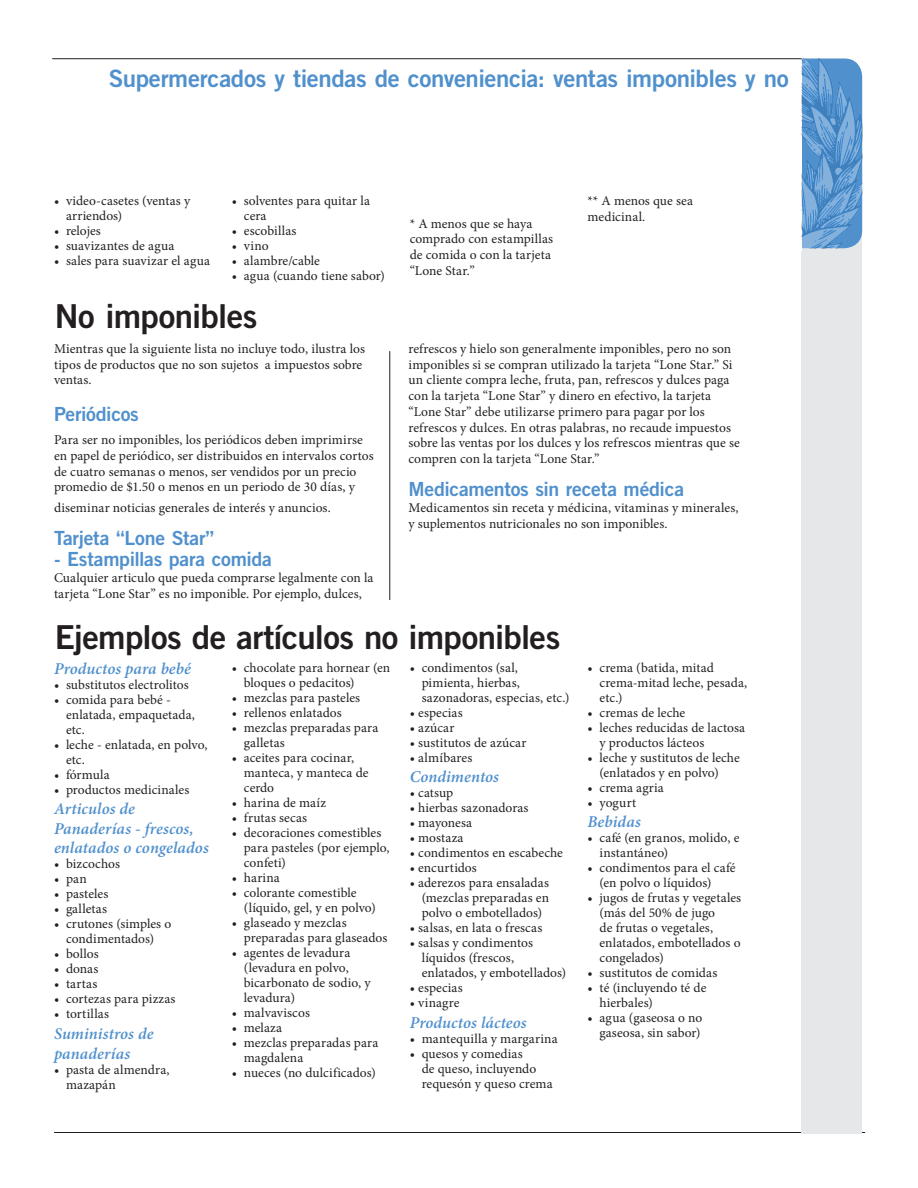
<style>
.page{position:relative;width:918px;height:1188px;background:#fff}
.page>*{position:absolute;margin:0;border:0;box-sizing:border-box;transform-origin:0 0}
.Subhead_1{font:33px "Trade Gothic LT Std Bd 2";letter-spacing:-.02em;color:#231f20}
.Body{font:33px "Trade Gothic LT Std Bd 2";letter-spacing:-.02em;color:#231f20}
.Subhead_2{font:24px "Trade Gothic LT Std Bd 2";letter-spacing:-.015em;color:#5090cc}
.Subhead_2-2{font:19.5px "Trade Gothic LT Std Bd 2";letter-spacing:-.015em;color:#5090cc}
.Subhead_3{font:italic 600 16.5px/19.5px "Minion Pro";letter-spacing:.005em;color:#5090cc}
.Body_-_Bullet{font:13.5px/15px "Minion Pro";letter-spacing:.005em;color:#231f20}
.Body-2{font:13.5px/15.8px "Minion Pro";letter-spacing:.005em;color:#231f20}
.Subhead_2-3{font:13.5px/15.8px "Minion Pro";color:#231f20}
</style>
<div class="page">
<hr style="left:54px;top:1132px;width:811px;height:1px;background:#231f20">
<div style="left:802px;top:137px;width:60px;height:997px;background:#e6e7e9"></div>
<hr style="left:52px;top:58px;width:750px;height:1px;background:#231f20">
<img style="left:802px;top:58px;width:60px;height:190px">
<hr style="left:390px;top:351px;width:1px;height:249px;background:#231f20">
<p class="Subhead_2" style="left:109px;top:63px;width:682px">Supermercados y tiendas de conveniencia: ventas imponibles y no</p>
<p class="Body_-_Bullet" style="left:66px;top:193px;width:126px;text-indent:-12px">• video-casetes (ventas y arriendos)</p>
<p class="Body_-_Bullet" style="left:54px;top:223px;width:48px">• relojes</p>
<p class="Body_-_Bullet" style="left:54px;top:238px;width:122px">• suavizantes de agua</p>
<p class="Body_-_Bullet" style="left:54px;top:253px;width:157px">• sales para suavizar el agua</p>
<p class="Body_-_Bullet" style="left:244px;top:193px;width:128px;text-indent:-12px">• solventes para quitar la cera</p>
<p class="Body_-_Bullet" style="left:232px;top:223px;width:66px">• escobillas</p>
<p class="Body_-_Bullet" style="left:232px;top:238px;width:38px">• vino</p>
<p class="Body_-_Bullet" style="left:232px;top:253px;width:90px">• alambre/cable</p>
<p class="Body_-_Bullet" style="left:232px;top:268px;width:154px">• agua (cuando tiene sabor)</p>
<p class="Body" style="left:55px;top:296px;width:204px">No imponibles</p>
<p class="Subhead_2-3" style="left:54px;top:341px;width:312px">Mientras que la siguiente lista no incluye todo, ilustra los tipos de productos que no son sujetos a impuestos sobre ventas.</p>
<p class="Subhead_2-2" style="left:54px;top:402px;width:86px">Periódicos</p>
<p class="Body-2" style="left:54px;top:432px;width:321px">Para ser no imponibles, los periódicos deben imprimirse en papel de periódico, ser distribuidos en intervalos cortos de cuatro semanas o menos, ser vendidos por un precio promedio de $1.50 o menos en un periodo de 30 días, y</p>
<p class="Body-2" style="left:54px;top:500px;width:278px">diseminar noticias generales de interés y anuncios.</p>
<p class="Subhead_2-2" style="left:54px;top:526px;width:162px">Tarjeta “Lone Star”</p>
<p class="Subhead_2-2" style="left:54px;top:547px;width:219px">- Estampillas para comida</p>
<p class="Body-2" style="left:54px;top:570px;width:321px">Cualquier articulo que pueda comprarse legalmente con la tarjeta “Lone Star” es no imponible. Por ejemplo, dulces,</p>
<p class="Body-2" style="left:410px;top:215px;width:145px">* A menos que se haya comprado con estampillas de comida o con la tarjeta “Lone Star.”</p>
<p class="Body-2" style="left:588px;top:193px;width:107px">** A menos que sea medicinal.</p>
<p class="Body-2" style="left:408px;top:341px;width:333px">refrescos y hielo son generalmente imponibles, pero no son imponibles si se compran utilizado la tarjeta “Lone Star.” Si un cliente compra leche, fruta, pan, refrescos y dulces paga con la tarjeta “Lone Star” y dinero en efectivo, la tarjeta “Lone Star” debe utilizarse primero para pagar por los refrescos y dulces. En otras palabras, no recaude impuestos sobre las ventas por los dulces y los refrescos mientras que se compren con la tarjeta “Lone Star.”</p>
<p class="Subhead_2-2" style="left:408px;top:477px;width:277px">Medicamentos sin receta médica</p>
<p class="Body-2" style="left:408px;top:500px;width:332px">Medicamentos sin receta y médicina, vitaminas y minerales, y suplementos nutricionales no son imponibles.</p>
<p class="Subhead_1" style="left:55px;top:617px;width:507px">Ejemplos de artículos no imponibles</p>
<p class="Subhead_3" style="left:54px;top:659px;width:138px">Productos para bebé</p>
<p class="Body_-_Bullet" style="left:54px;top:677px;width:136px">• substitutos electrolitos</p>
<p class="Body_-_Bullet" style="left:66px;top:692px;width:131px;text-indent:-12px">• comida para bebé - enlatada, empaquetada, etc.</p>
<p class="Body_-_Bullet" style="left:66px;top:737px;width:143px;text-indent:-12px">• leche - enlatada, en polvo, etc.</p>
<p class="Body_-_Bullet" style="left:54px;top:767px;width:57px">• fórmula</p>
<p class="Body_-_Bullet" style="left:54px;top:782px;width:137px">• productos medicinales</p>
<p class="Subhead_3" style="left:54px;top:799px;width:156px">Articulos de<br>Panaderías - frescos, enlatados o congelados</p>
<p class="Body_-_Bullet" style="left:54px;top:857px;width:67px">• bizcochos</p>
<p class="Body_-_Bullet" style="left:54px;top:872px;width:34px">• pan</p>
<p class="Body_-_Bullet" style="left:54px;top:887px;width:56px">• pasteles</p>
<p class="Body_-_Bullet" style="left:54px;top:902px;width:54px">• galletas</p>
<p class="Body_-_Bullet" style="left:54px;top:917px;width:119px;text-align:center">• crutones (simples o condimentados)</p>
<p class="Body_-_Bullet" style="left:54px;top:947px;width:46px">• bollos</p>
<p class="Body_-_Bullet" style="left:54px;top:962px;width:46px">• donas</p>
<p class="Body_-_Bullet" style="left:54px;top:977px;width:45px">• tartas</p>
<p class="Body_-_Bullet" style="left:54px;top:992px;width:123px">• cortezas para pizzas</p>
<p class="Body_-_Bullet" style="left:54px;top:1007px;width:57px">• tortillas</p>
<p class="Subhead_3" style="left:54px;top:1024px;width:101px">Suministros de panaderías</p>
<p class="Body_-_Bullet" style="left:66px;top:1062px;width:105px;text-indent:-12px">• pasta de almendra, mazapán</p>
<p class="Body_-_Bullet" style="left:244px;top:660px;width:148px;text-indent:-12px">• chocolate para hornear (en bloques o pedacitos)</p>
<p class="Body_-_Bullet" style="left:232px;top:690px;width:130px">• mezclas para pasteles</p>
<p class="Body_-_Bullet" style="left:232px;top:705px;width:111px">• rellenos enlatados</p>
<p class="Body_-_Bullet" style="left:244px;top:720px;width:136px;text-indent:-12px">• mezclas preparadas para galletas</p>
<p class="Body_-_Bullet" style="left:244px;top:750px;width:126px;text-indent:-12px">• aceites para cocinar, manteca, y manteca de cerdo</p>
<p class="Body_-_Bullet" style="left:232px;top:795px;width:96px">• harina de maíz</p>
<p class="Body_-_Bullet" style="left:232px;top:810px;width:77px">• frutas secas</p>
<p class="Body_-_Bullet" style="left:244px;top:825px;width:147px;text-indent:-12px">• decoraciones comestibles para pasteles (por ejemplo, confeti)</p>
<p class="Body_-_Bullet" style="left:232px;top:870px;width:49px">• harina</p>
<p class="Body_-_Bullet" style="left:244px;top:885px;width:133px;text-indent:-12px">• colorante comestible (líquido, gel, y en polvo)</p>
<p class="Body_-_Bullet" style="left:244px;top:915px;width:145px;text-indent:-12px">• glaseado y mezclas preparadas para glaseados</p>
<p class="Body_-_Bullet" style="left:244px;top:945px;width:128px;text-indent:-12px">• agentes de levadura (levadura en polvo, bicarbonato de sodio, y levadura)</p>
<p class="Body_-_Bullet" style="left:232px;top:1005px;width:80px">• malvaviscos</p>
<p class="Body_-_Bullet" style="left:232px;top:1020px;width:52px">• melaza</p>
<p class="Body_-_Bullet" style="left:244px;top:1035px;width:136px;text-indent:-12px">• mezclas preparadas para magdalena</p>
<p class="Body_-_Bullet" style="left:232px;top:1065px;width:145px">• nueces (no dulcificados)</p>
<p class="Body_-_Bullet" style="left:422px;top:660px;width:149px;text-indent:-12px">• condimentos (sal, pimienta, hierbas, sazonadoras, especias, etc.)</p>
<p class="Body_-_Bullet" style="left:410px;top:705px;width:54px">• especias</p>
<p class="Body_-_Bullet" style="left:410px;top:720px;width:46px">• azúcar</p>
<p class="Body_-_Bullet" style="left:410px;top:735px;width:118px">• sustitutos de azúcar</p>
<p class="Body_-_Bullet" style="left:410px;top:750px;width:64px">• almíbares</p>
<p class="Subhead_3" style="left:410px;top:767px;width:91px">Condimentos</p>
<p class="Body_-_Bullet" style="left:410px;top:786px;width:45px">• catsup</p>
<p class="Body_-_Bullet" style="left:410px;top:801px;width:120px">• hierbas sazonadoras</p>
<p class="Body_-_Bullet" style="left:410px;top:816px;width:64px">• mayonesa</p>
<p class="Body_-_Bullet" style="left:410px;top:831px;width:55px">• mostaza</p>
<p class="Body_-_Bullet" style="left:410px;top:846px;width:155px">• condimentos en escabeche</p>
<p class="Body_-_Bullet" style="left:410px;top:861px;width:69px">• encurtidos</p>
<p class="Body_-_Bullet" style="left:422px;top:876px;width:129px;text-align:justify;text-indent:-12px">• aderezos para ensaladas (mezclas preparadas en polvo o embotellados)</p>
<p class="Body_-_Bullet" style="left:410px;top:921px;width:134px">• salsas, en lata o frescas</p>
<p class="Body_-_Bullet" style="left:422px;top:936px;width:146px;text-indent:-12px">• salsas y condimentos líquidos (frescos, enlatados, y embotellados)</p>
<p class="Body_-_Bullet" style="left:410px;top:981px;width:54px">• especias</p>
<p class="Body_-_Bullet" style="left:410px;top:996px;width:51px">• vinagre</p>
<p class="Subhead_3" style="left:410px;top:1013px;width:119px">Productos lácteos</p>
<p class="Body_-_Bullet" style="left:410px;top:1031px;width:149px">• mantequilla y margarina</p>
<p class="Body_-_Bullet" style="left:422px;top:1046px;width:132px;text-indent:-12px">• quesos y comedias<br>de queso, incluyendo requesón y queso crema</p>
<p class="Body_-_Bullet" style="left:600px;top:660px;width:149px;text-indent:-12px">• crema (batida, mitad crema-mitad leche, pesada, etc.)</p>
<p class="Body_-_Bullet" style="left:588px;top:705px;width:99px">• cremas de leche</p>
<p class="Body_-_Bullet" style="left:600px;top:720px;width:147px;text-indent:-12px">• leches reducidas de lactosa y productos lácteos</p>
<p class="Body_-_Bullet" style="left:600px;top:750px;width:142px;text-indent:-12px">• leche y sustitutos de leche (enlatados y en polvo)</p>
<p class="Body_-_Bullet" style="left:588px;top:780px;width:78px">• crema agria</p>
<p class="Body_-_Bullet" style="left:588px;top:795px;width:50px">• yogurt</p>
<p class="Subhead_3" style="left:588px;top:812px;width:55px">Bebidas</p>
<p class="Body_-_Bullet" style="left:600px;top:831px;width:141px;text-indent:-12px">• café (en granos, molido, e instantáneo)</p>
<p class="Body_-_Bullet" style="left:600px;top:861px;width:138px;text-indent:-12px">• condimentos para el café (en polvo o líquidos)</p>
<p class="Body_-_Bullet" style="left:600px;top:891px;width:143px;text-indent:-12px">• jugos de frutas y vegetales (más del 50% de jugo<br>de frutas o vegetales, enlatados, embotellados o congelados)</p>
<p class="Body_-_Bullet" style="left:588px;top:966px;width:131px">• sustitutos de comidas</p>
<p class="Body_-_Bullet" style="left:600px;top:981px;width:108px;text-indent:-12px">• té (incluyendo té de hierbales)</p>
<p class="Body_-_Bullet" style="left:588px;top:1011px;width:116px;text-align:right">• agua (gaseosa o no gaseosa, sin sabor)</p>
</div>
